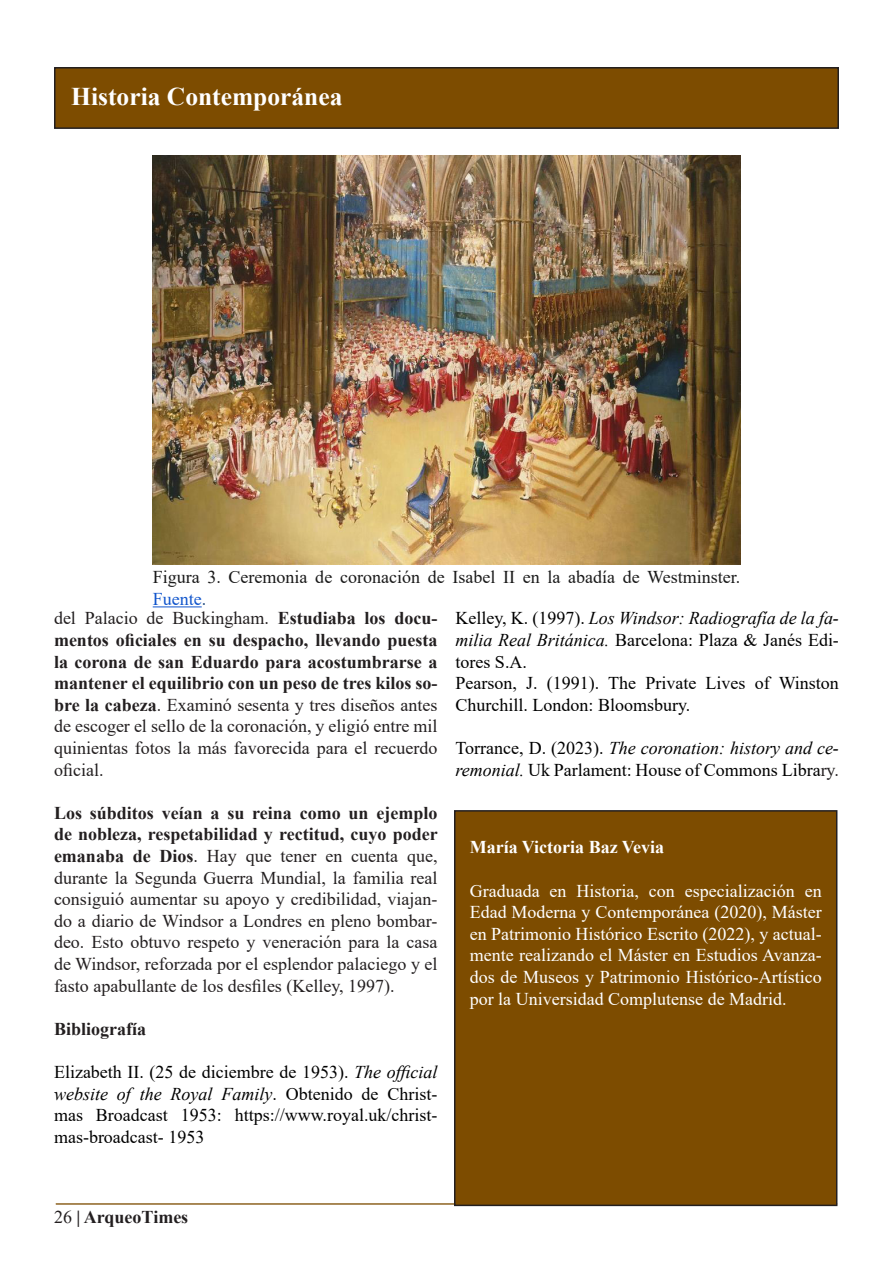
<style>
.page{position:relative;width:893px;height:1263px;background:#fff}
.page>*{position:absolute;margin:0;border:0;box-sizing:border-box;transform-origin:0 0}
.t1{font:700 25.5px "Times New Roman";color:#fff}
.Texto_principal{font:18px/21.6px "Times New Roman";color:#231f20;text-align:justify}
.Texto_principal-2{font:18px/21.6px "Times New Roman";color:#000;text-align:justify}
.t2{font:18px/21.6px "Times New Roman";color:#fff;text-align:justify}
.Texto_principal-3{font:18px/21.6px "Times New Roman";color:#1a1a1a}
.Texto_principal-4{font:700 18px "Times New Roman";color:#231f20}
.t3{font:700 18px "Times New Roman";color:#fff}
.s1{color:#15c}
.s2{color:#1f497d}
.s3{font-weight:700}
.s4{font-style:italic}
.s5{color:#231f20}
.s6{font-weight:400}
</style>
<div class="page">
<svg style="left:55px;top:1202px;width:783px;height:4px"></svg>
<div style="left:55px;top:68px;width:783px;height:60px;background:#7d4c00"></div>
<div style="left:54px;top:67px;width:785px;height:62px;border:2px solid #231f20"></div>
<div style="left:455px;top:811px;width:382px;height:394px;background:#7d4c00"></div>
<div style="left:454px;top:810px;width:383px;height:396px;border:2px solid #231f20"></div>
<img style="left:153px;top:155px;width:587px;height:409px">
<hr style="left:153px;top:606px;width:49px;height:1px;background:#15c">
<p class="t1" style="left:71px;top:78px;width:273px">Historia Contemporánea</p>
<p class="Texto_principal-3" style="left:153px;top:566px;width:589px">Figura 3. Ceremonia de coronación de Isabel II en la abadía de Westminster.<br><span class="s1">Fuente</span><span class="s2">.</span></p>
<p class="Texto_principal" style="left:54px;top:607px;width:385px">del Palacio de Buckingham. <span class="s3">Estudiaba los docu&shy;mentos oficiales en su despacho, llevando puesta la corona de san Eduardo para acostumbrarse a mantener el equilibrio con un peso de tres kilos so&shy;bre la cabeza</span>. Examinó sesenta y tres diseños antes de escoger el sello de la coronación, y eligió entre mil quinientas fotos la más favorecida para el recuerdo oficial.</p>
<p class="Texto_principal" style="left:54px;top:801px;width:385px"><span class="s3">Los súbditos veían a su reina como un ejemplo de nobleza, respetabilidad y rectitud, cuyo poder emanaba de Dios</span>. Hay que tener en cuenta que, durante la Segunda Guerra Mundial, la familia real consiguió aumentar su apoyo y credibilidad, viajan&shy;do a diario de Windsor a Londres en pleno bombar&shy;deo. Esto obtuvo respeto y veneración para la casa de Windsor, reforzada por el esplendor palaciego y el fasto apabullante de los desfiles (Kelley, 1997).</p>
<p class="Texto_principal-4" style="left:54px;top:1016px;width:94px">Bibliografía</p>
<p class="Texto_principal-2" style="left:54px;top:1061px;width:385px">Elizabeth II. (25 de diciembre de 1953). <span class="s4">The official website of the Royal Family</span>. Obtenido de Christ&shy;mas Broadcast 1953: https://www.royal.uk/christ&shy;mas-broadcast- 1953</p>
<p class="Texto_principal-2" style="left:455px;top:607px;width:385px">Kelley, K. (1997). <span class="s4">Los Windsor: Radiografía de la fa&shy;milia Real Británica.</span> Barcelona: Plaza &amp; Janés Edi&shy;tores S.A.</p>
<p class="Texto_principal-2" style="left:455px;top:672px;width:385px">Pearson, J. (1991). The Private Lives of Winston<br>Churchill. London: Bloomsbury.</p>
<p class="Texto_principal-2" style="left:455px;top:737px;width:385px">Torrance, D. (2023). <span class="s4">The coronation: history and ce&shy;remonial.</span> Uk Parlament: House of Commons Libra<span class="s5">ry.</span></p>
<p class="t3" style="left:470px;top:834px;width:196px">María Victoria Baz Vevia</p>
<p class="t2" style="left:470px;top:879px;width:354px">Graduada en Historia, con especialización en Edad Moderna y Contemporánea (2020), Máster en Patrimonio Histórico Escrito (2022), y actual&shy;mente realizando el Máster en Estudios Avanza&shy;dos de Museos y Patrimonio Histórico-Artístico por la Universidad Complutense de Madrid.</p>
<p class="Texto_principal-4" style="left:54px;top:1204px;width:136px"><span class="s6">26</span> | ArqueoTimes</p>
</div>
